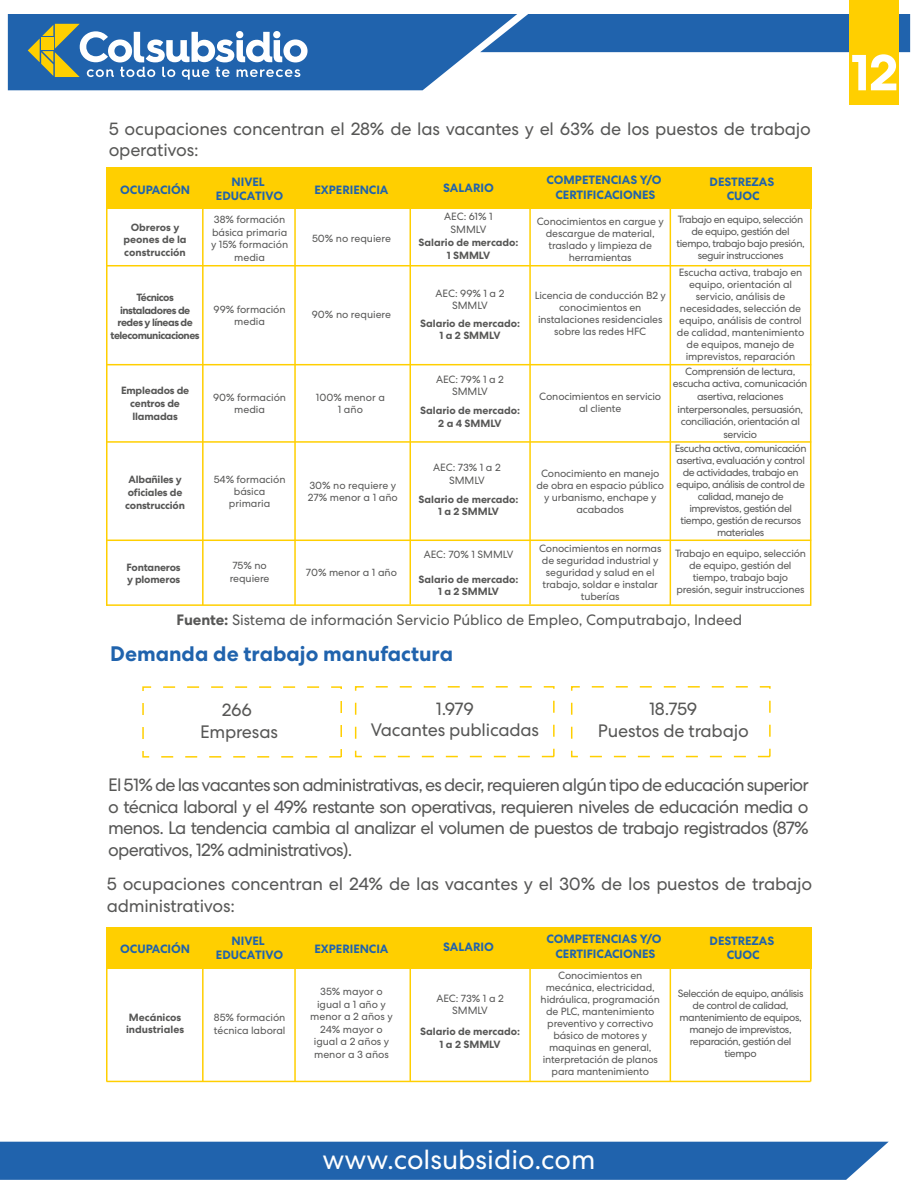
<style>
.page{position:relative;width:918px;height:1188px;background:#fff}
.page>*{position:absolute;margin:0;border:0;box-sizing:border-box;transform-origin:0 0}
.t1{font:700 51.45px "Centra No 2";color:#fff}
.t2{font:27.6px "Centra No 2";color:#fff}
.t3{font:700 21px "Centra No 2";color:#2063ad}
.t4{font:18px/21.6px "Centra No 2";letter-spacing:-.015em;color:#575756}
.t5{font:15px "Centra No 2";letter-spacing:-.005em;color:#575756}
.t6{font:700 12px/14.4px "Centra No 2";color:#2063ad;text-align:center}
.t7{font:10.5px/12px "Centra No 2";letter-spacing:-.015em;color:#575756;text-align:center}
.t8{font:10.5px/12px "Centra No 2";letter-spacing:-.045em;color:#575756;text-align:center}
.t9{font:700 10.5px/12.6px "Centra No 2";letter-spacing:-.005em;color:#575756;text-align:center}
.t10{font:10.5px/12.6px "Centra No 2";letter-spacing:-.035em;color:#575756;text-align:center}
.t11{font:700 10.5px/12.6px "Centra No 2";letter-spacing:-.045em;color:#575756;text-align:center}
.s1{font-weight:700}
</style>
<div class="page">
<svg style="left:142px;top:686px;width:629px;height:72px"></svg>
<hr style="left:106px;top:1081px;width:705px;height:1px;background:#ffcf00">
<div style="left:106px;top:168px;width:705px;height:41px;background:#ffcf00"></div>
<hr style="left:202px;top:168px;width:2px;height:437px;background:#ffcf00">
<hr style="left:294px;top:171px;width:2px;height:434px;background:#ffcf00">
<hr style="left:410px;top:180px;width:1px;height:424px;background:#ffcf00">
<hr style="left:529px;top:186px;width:2px;height:418px;background:#ffcf00">
<hr style="left:107px;top:265px;width:704px;height:1px;background:#ffcf00">
<hr style="left:107px;top:364px;width:704px;height:1px;background:#ffcf00">
<hr style="left:107px;top:441px;width:704px;height:2px;background:#ffcf00">
<hr style="left:107px;top:540px;width:704px;height:1px;background:#ffcf00">
<hr style="left:106px;top:604px;width:705px;height:2px;background:#ffcf00">
<hr style="left:810px;top:198px;width:1px;height:408px;background:#ffcf00">
<hr style="left:670px;top:198px;width:1px;height:407px;background:#ffcf00">
<hr style="left:106px;top:192px;width:2px;height:414px;background:#ffcf00">
<svg style="left:8px;top:14px;width:902px;height:76px"></svg>
<div style="left:849px;top:0;width:50px;height:104px;background:#ffcf00"></div>
<div style="left:106px;top:927px;width:705px;height:41px;background:#ffcf00"></div>
<hr style="left:202px;top:927px;width:2px;height:154px;background:#ffcf00">
<hr style="left:294px;top:928px;width:2px;height:153px;background:#ffcf00">
<hr style="left:410px;top:931px;width:1px;height:150px;background:#ffcf00">
<hr style="left:529px;top:934px;width:2px;height:147px;background:#ffcf00">
<hr style="left:810px;top:938px;width:1px;height:143px;background:#ffcf00">
<hr style="left:670px;top:938px;width:1px;height:143px;background:#ffcf00">
<hr style="left:106px;top:936px;width:2px;height:145px;background:#ffcf00">
<div style="left:0;top:1142px;width:889px;height:38px;background:#2063ad"></div>
<h3 class="t4" style="left:109px;top:118px;width:704px">5 ocupaciones concentran el 28% de las vacantes y el 63% de los puestos de trabajo operativos:</h3>
<p class="t6" style="left:120px;top:183px;width:71px">OCUPACIÓN</p>
<p class="t6" style="left:216px;top:175px;width:69px">NIVEL<br>EDUCATIVO</p>
<p class="t6" style="left:314px;top:182px;width:76px">EXPERIENCIA</p>
<p class="t6" style="left:443px;top:181px;width:52px">SALARIO</p>
<p class="t6" style="left:547px;top:173px;width:116px">COMPETENCIAS Y/O<br>CERTIFICACIONES</p>
<p class="t6" style="left:710px;top:175px;width:66px">DESTREZAS<br>CUOC</p>
<p class="t9" style="left:124px;top:221px;width:65px">Obreros y peones de la construcción</p>
<p class="t7" style="left:211px;top:213px;width:79px;line-height:12.6px">38% formación básica primaria y 15% formación media</p>
<p class="t7" style="left:444px;top:210px;width:50px;line-height:12.6px">AEC: 61% 1<br>SMMLV</p>
<p class="t9" style="left:419px;top:236px;width:101px">Salario de mercado:<br>1 SMMLV</p>
<p class="t7" style="left:537px;top:215px;width:129px">Conocimientos en cargue y descargue de material, traslado y limpieza de herramientas</p>
<p class="t8" style="left:676px;top:214px;width:130px">Trabajo en equipo, selección de equipo, gestión del tiempo, trabajo bajo presión, seguir instrucciones</p>
<p class="t7" style="left:312px;top:232px;width:80px">50% no requiere</p>
<p class="t11" style="left:111px;top:291px;width:91px">Técnicos instaladores de redes y líneas de telecomunicaciones</p>
<p class="t7" style="left:214px;top:304px;width:74px">99% formación media</p>
<p class="t7" style="left:312px;top:309px;width:81px">90% no requiere</p>
<p class="t9" style="left:121px;top:385px;width:70px">Empleados de centros de llamadas</p>
<p class="t7" style="left:213px;top:391px;width:74px;line-height:12.6px">90% formación media</p>
<p class="t7" style="left:316px;top:391px;width:70px;line-height:12.6px">100% menor a<br>1 año</p>
<p class="t9" style="left:125px;top:474px;width:61px">Albañiles y oficiales de construcción</p>
<p class="t7" style="left:214px;top:473px;width:73px">54% formación básica primaria</p>
<p class="t7" style="left:308px;top:480px;width:92px;text-align:left">30% no requiere y<br>27% menor a 1 año</p>
<p class="t7" style="left:436px;top:287px;width:70px;line-height:12.6px">AEC: 99% 1 a 2<br>SMMLV</p>
<p class="t9" style="left:420px;top:317px;width:101px">Salario de mercado:<br>1 a 2 SMMLV</p>
<p class="t7" style="left:436px;top:373px;width:69px;line-height:12.6px">AEC: 79% 1 a 2<br>SMMLV</p>
<p class="t9" style="left:420px;top:405px;width:101px">Salario de mercado:<br>2 a 4 SMMLV</p>
<p class="t7" style="left:433px;top:461px;width:69px;line-height:12.6px">AEC: 73% 1 a 2<br>SMMLV</p>
<p class="t9" style="left:419px;top:493px;width:101px">Salario de mercado:<br>1 a 2 SMMLV</p>
<p class="t7" style="left:535px;top:290px;width:132px">Licencia de conducción B2 y conocimientos en instalaciones residenciales sobre las redes HFC</p>
<p class="t7" style="left:677px;top:266px;width:129px">Escucha activa, trabajo en equipo, orientación al servicio, análisis de necesidades, selección de equipo, análisis de control de calidad, mantenimiento de equipos, manejo de imprevistos, reparación</p>
<p class="t7" style="left:539px;top:390px;width:123px">Conocimientos en servicio al cliente</p>
<p class="t7" style="left:536px;top:468px;width:129px">Conocimiento en manejo de obra en espacio público y urbanismo, enchape y acabados</p>
<p class="t10" style="left:673px;top:365px;width:136px">Comprensión de lectura, escucha activa, comunicación asertiva, relaciones interpersonales, persuasión, conciliación, orientación al servicio</p>
<p class="t8" style="left:675px;top:443px;width:133px">Escucha activa, comunicación</p>
<p class="t8" style="left:677px;top:455px;width:130px">asertiva, evaluación y control de actividades, trabajo en equipo, análisis de control de calidad, manejo de imprevistos, gestión del tiempo, gestión de recursos materiales</p>
<p class="t7" style="left:539px;top:543px;width:124px">Conocimientos en normas de seguridad industrial y seguridad y salud en el trabajo, soldar e instalar tuberías</p>
<p class="t7" style="left:675px;top:548px;width:132px">Trabajo en equipo, selección de equipo, gestión del tiempo, trabajo bajo presión, seguir instrucciones</p>
<h3 class="t5" style="left:177px;top:611px;width:567px"><span class="s1">Fuente:</span> Sistema de información Servicio Público de Empleo, Computrabajo, Indeed</h3>
<h3 class="t3" style="left:110px;top:641px;width:344px">Demanda de trabajo manufactura</h3>
<h3 class="t4" style="left:222px;top:699px;width:32px">266</h3>
<h3 class="t4" style="left:436px;top:698px;width:40px">1.979</h3>
<h3 class="t4" style="left:649px;top:698px;width:50px">18.759</h3>
<h3 class="t4" style="left:200px;top:721px;width:79px">Empresas</h3>
<h3 class="t4" style="left:371px;top:719px;width:170px">Vacantes publicadas</h3>
<h3 class="t4" style="left:598px;top:720px;width:152px">Puestos de trabajo</h3>
<p class="t4" style="left:108px;top:774px;width:702px;text-align:justify">El 51% de las vacantes son administrativas, es decir, requieren algún tipo de educación superior o técnica laboral y el 49% restante son operativas, requieren niveles de educación media o menos. La tendencia cambia al analizar el volumen de puestos de trabajo registrados (87% operativos, 12% administrativos).</p>
<h3 class="t4" style="left:107px;top:873px;width:707px">5 ocupaciones concentran el 24% de las vacantes y el 30% de los puestos de trabajo administrativos:</h3>
<p class="t6" style="left:120px;top:942px;width:71px">OCUPACIÓN</p>
<p class="t6" style="left:216px;top:934px;width:69px">NIVEL<br>EDUCATIVO</p>
<p class="t6" style="left:314px;top:941px;width:76px">EXPERIENCIA</p>
<p class="t6" style="left:443px;top:940px;width:52px">SALARIO</p>
<p class="t6" style="left:547px;top:932px;width:116px">COMPETENCIAS Y/O<br>CERTIFICACIONES</p>
<p class="t6" style="left:710px;top:934px;width:66px">DESTREZAS<br>CUOC</p>
<p class="t7" style="left:424px;top:549px;width:91px">AEC: 70% 1 SMMLV</p>
<p class="t9" style="left:419px;top:573px;width:101px">Salario de mercado:<br>1 a 2 SMMLV</p>
<p class="t9" style="left:127px;top:561px;width:56px;text-align:left">Fontaneros y plomeros</p>
<p class="t7" style="left:230px;top:559px;width:41px;line-height:12.6px;text-align:left">75% no requiere</p>
<p class="t7" style="left:306px;top:567px;width:93px">70% menor a 1 año</p>
<p class="t9" style="left:126px;top:1011px;width:59px;text-align:left">Mecánicos industriales</p>
<p class="t7" style="left:214px;top:1011px;width:73px;line-height:12.6px;text-align:left">85% formación técnica laboral</p>
<p class="t7" style="left:310px;top:985px;width:84px;line-height:12.6px">35% mayor o igual a 1 año y menor a 2 años y<br>24% mayor o igual a 2 años y menor a 3 años</p>
<p class="t7" style="left:436px;top:992px;width:69px;line-height:12.6px">AEC: 73% 1 a 2<br>SMMLV</p>
<p class="t9" style="left:420px;top:1025px;width:101px">Salario de mercado:<br>1 a 2 SMMLV</p>
<p class="t7" style="left:558px;top:969px;width:86px">Conocimientos en</p>
<p class="t7" style="left:541px;top:981px;width:121px">mecánica, electricidad, hidráulica, programación de PLC, mantenimiento preventivo y correctivo básico de motores y maquinas en general, interpretación de planos</p>
<p class="t8" style="left:678px;top:987px;width:127px">Selección de equipo, análisis de control de calidad, mantenimiento de equipos, manejo de imprevistos, reparación, gestión del tiempo</p>
<p class="t7" style="left:552px;top:1065px;width:99px">para mantenimiento</p>
<h2 class="t2" style="left:323px;top:1144px;width:274px">www.colsubsidio.com</h2>
<h1 class="t1" style="left:851px;top:42px;width:49px">12</h1>
</div>
